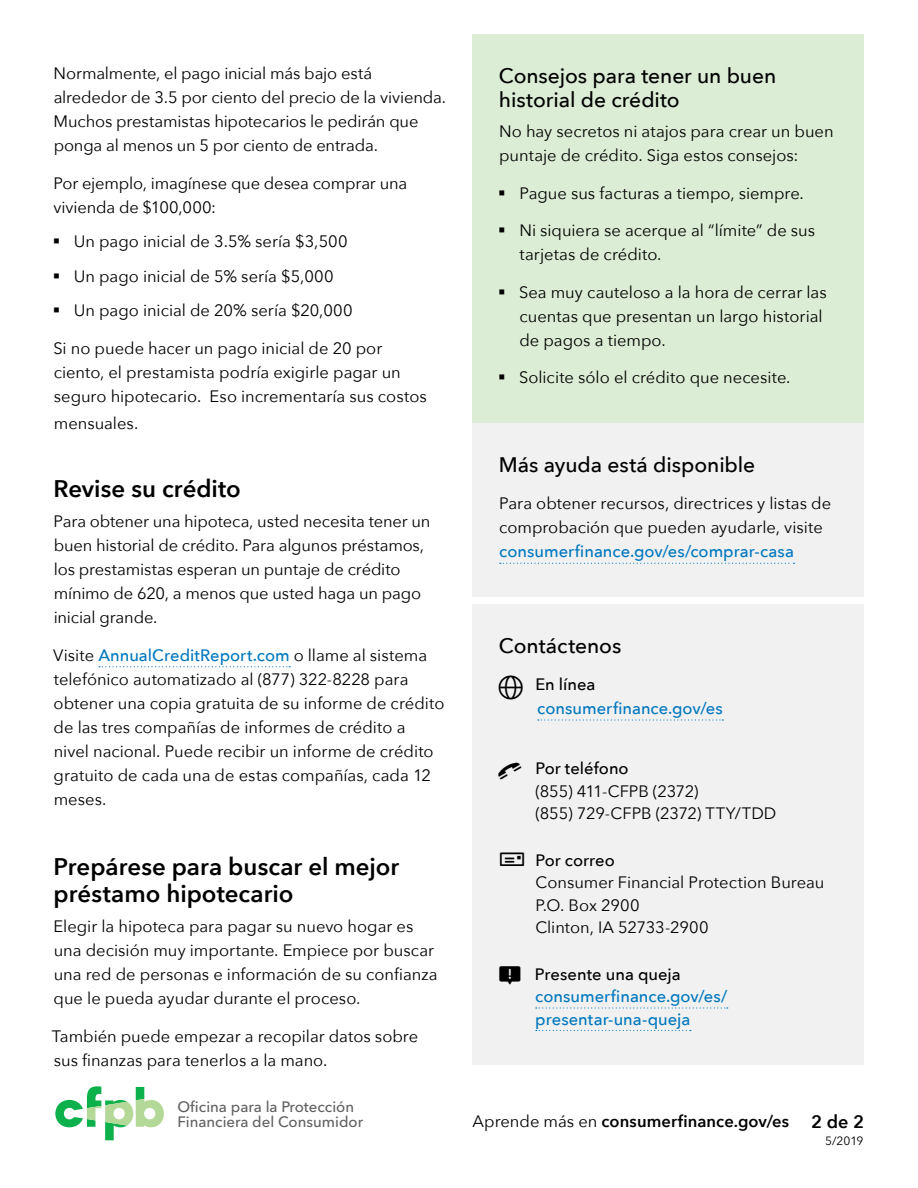
<style>
.page{position:relative;width:918px;height:1188px;background:#fff}
.page>*{position:absolute;margin:0;border:0;box-sizing:border-box;transform-origin:0 0}
.H3_regular{font:600 24px/27px "Avenir Next";color:#000}
.H4_regular{font:500 21px/24px "Avenir Next";letter-spacing:-.005em;color:#000}
.H4__contact_module{font:500 21px "Avenir Next";letter-spacing:-.005em;color:#000}
.paragraph{font:16.5px/24px "Avenir Next";color:#000}
.paragraph__contact_m{font:16.5px/24px "Avenir Next";color:#000}
.list__contact_module{font:16.5px "Avenir Next";letter-spacing:-.005em;color:#000}
.list__contact_module-2{font:500 16.5px/22.5px "Avenir Next";color:#0077be}
.t1{font:600 16.5px "Avenir Next";letter-spacing:.005em;color:#000}
.list__contact_module-3{font:500 16.5px "Avenir Next";color:#000}
.paragraph__contact_m-2{font:500 16.5px "Avenir Next";color:#0077be}
.t2{font:500 15px/15.8px "Avenir Next";color:#5f6062}
.paragraph-2{font:12px "Avenir Next";color:#000}
.s1{font-weight:500;color:#0077be}
.s2{color:#000}
.s3{font-weight:400}
.s4{font-size:18px}
</style>
<div class="page">
<svg style="left:56px;top:1086px;width:108px;height:54px"></svg>
<svg style="left:99px;top:666px;width:191px;height:1px"></svg>
<div style="left:472px;top:34px;width:391px;height:114px;background:#dbedd4"></div>
<div style="left:472px;top:94px;width:391px;height:107px;background:#dbedd4"></div>
<div style="left:472px;top:193px;width:391px;height:107px;background:#dbedd4"></div>
<div style="left:472px;top:254px;width:391px;height:132px;background:#dbedd4"></div>
<div style="left:472px;top:340px;width:391px;height:83px;background:#dbedd4"></div>
<div style="left:472px;top:424px;width:391px;height:89px;background:#f1f1f2"></div>
<div style="left:472px;top:466px;width:391px;height:131px;background:#f1f1f2"></div>
<svg style="left:500px;top:563px;width:295px;height:1px"></svg>
<div style="left:472px;top:604px;width:391px;height:90px;background:#f0f1f0"></div>
<div style="left:472px;top:670px;width:391px;height:84px;background:#f1f1f2"></div>
<svg style="left:538px;top:719px;width:185px;height:2px"></svg>
<div style="left:472px;top:751px;width:391px;height:63px;background:#f0f1f0"></div>
<div style="left:472px;top:802px;width:391px;height:57px;background:#f0f1f0"></div>
<div style="left:472px;top:842px;width:391px;height:63px;background:#f0f1f0"></div>
<div style="left:472px;top:894px;width:391px;height:56px;background:#f0f1f0"></div>
<div style="left:472px;top:939px;width:391px;height:56px;background:#f0f1f0"></div>
<div style="left:472px;top:955px;width:391px;height:109px;background:#f0f1f0"></div>
<svg style="left:536px;top:1007px;width:192px;height:2px"></svg>
<svg style="left:536px;top:1030px;width:155px;height:1px"></svg>
<p class="paragraph" style="left:54px;top:61px;width:394px">Normalmente, el pago inicial más bajo está alrededor de 3.5 por ciento del precio de la vivienda.<br>Muchos prestamistas hipotecarios le pedirán que ponga al menos un 5 por ciento de entrada.</p>
<p class="paragraph" style="left:53px;top:170px;width:355px">Por ejemplo, imagínese que desea comprar una vivienda de $100,000:</p>
<p class="paragraph" style="left:53px;top:229px;width:296px">▪ Un pago inicial de 3.5% sería $3,500</p>
<p class="paragraph" style="left:53px;top:263px;width:283px">▪ Un pago inicial de 5% sería $5,000</p>
<p class="paragraph" style="left:53px;top:298px;width:302px">▪ Un pago inicial de 20% sería $20,000</p>
<p class="paragraph" style="left:53px;top:335px;width:375px">Si no puede hacer un pago inicial de 20 por ciento, el prestamista podría exigirle pagar un seguro hipotecario. Eso incrementaría sus costos</p>
<p class="paragraph" style="left:54px;top:410px;width:86px">mensuales.</p>
<p class="H3_regular" style="left:53px;top:474px;width:189px">Revise su crédito</p>
<p class="paragraph" style="left:54px;top:509px;width:378px">Para obtener una hipoteca, usted necesita tener un buen historial de crédito. Para algunos préstamos, los prestamistas esperan un puntaje de crédito mínimo de 620, a menos que usted haga un pago inicial grande.</p>
<p class="paragraph" style="left:53px;top:642px;width:393px">Visite <span class="s1">AnnualCreditReport.com</span> o llame al sistema telefónico automatizado al (877) 322-8228 para obtener una copia gratuita de su informe de crédito de las tres compañías de informes de crédito a<br>nivel nacional. Puede recibir un informe de crédito gratuito de cada una de estas compañías, cada 12 meses.</p>
<p class="H3_regular" style="left:53px;top:852px;width:347px">Prepárese para buscar el mejor préstamo hipotecario</p>
<p class="paragraph" style="left:54px;top:914px;width:386px">Elegir la hipoteca para pagar su nuevo hogar es una decisión muy importante. Empiece por buscar una red de personas e información de su confianza que le pueda ayudar durante el proceso.</p>
<p class="paragraph" style="left:52px;top:1023px;width:368px">También puede empezar a recopilar datos sobre sus finanzas para tenerlos a la mano.</p>
<p class="t2" style="left:178px;top:1098px;width:187px">Oficina para la Protección<br>Financiera del Consumidor</p>
<p class="H4_regular" style="left:499px;top:62px;width:279px">Consejos para tener un buen historial de crédito</p>
<p class="paragraph" style="left:499px;top:119px;width:336px">No hay secretos ni atajos para crear un buen puntaje de crédito. Siga estos consejos:</p>
<p class="paragraph" style="left:498px;top:180px;width:307px">▪ Pague sus facturas a tiempo, siempre.</p>
<p class="paragraph" style="left:520px;top:218px;width:297px;text-indent:-21px">▪ Ni siquiera se acerque al “límite” de sus tarjetas de crédito.</p>
<p class="paragraph" style="left:519px;top:279px;width:309px;text-indent:-21px">▪ Sea muy cauteloso a la hora de cerrar las cuentas que presentan un largo historial de pagos a tiempo.</p>
<p class="paragraph" style="left:498px;top:365px;width:294px">▪ Solicite sólo el crédito que necesite.</p>
<p class="H4__contact_module" style="left:499px;top:447px;width:258px">Más ayuda está disponible</p>
<p class="paragraph__contact_m" style="left:499px;top:491px;width:334px">Para obtener recursos, directrices y listas de comprobación que pueden ayudarle, visite <span class="s1">consumerfinance.gov/es/comprar-casa</span></p>
<p class="H4__contact_module" style="left:499px;top:627px;width:124px">Contáctenos</p>
<p class="list__contact_module-3" style="left:535px;top:670px;width:62px">En línea</p>
<p class="paragraph__contact_m-2" style="left:537px;top:694px;width:187px">consumerfinance.gov/es</p>
<p class="list__contact_module-3" style="left:535px;top:754px;width:95px">Por teléfono</p>
<p class="list__contact_module" style="left:535px;top:777px;width:165px">(855) 411-CFPB (2372)</p>
<p class="list__contact_module" style="left:535px;top:799px;width:243px">(855) 729-CFPB (2372) TTY/TDD</p>
<p class="list__contact_module-3" style="left:535px;top:846px;width:81px">Por correo</p>
<p class="list__contact_module" style="left:535px;top:868px;width:291px">Consumer Financial Protection Bureau</p>
<p class="list__contact_module" style="left:535px;top:891px;width:106px">P.O. Box 2900</p>
<p class="list__contact_module" style="left:535px;top:913px;width:175px">Clinton, IA 52733-2900</p>
<p class="list__contact_module-2" style="left:535px;top:962px;width:194px"><span class="s2">Presente una queja </span>consumerfinance.gov/es/ presentar-una-queja</p>
<p class="t1" style="left:472px;top:1107px;width:393px"><span class="s3">Aprende más en</span> consumerfinance.gov/es <span class="s4">2 de 2</span></p>
<p class="paragraph-2" style="left:825px;top:1131px;width:40px">5/2019</p>
</div>
